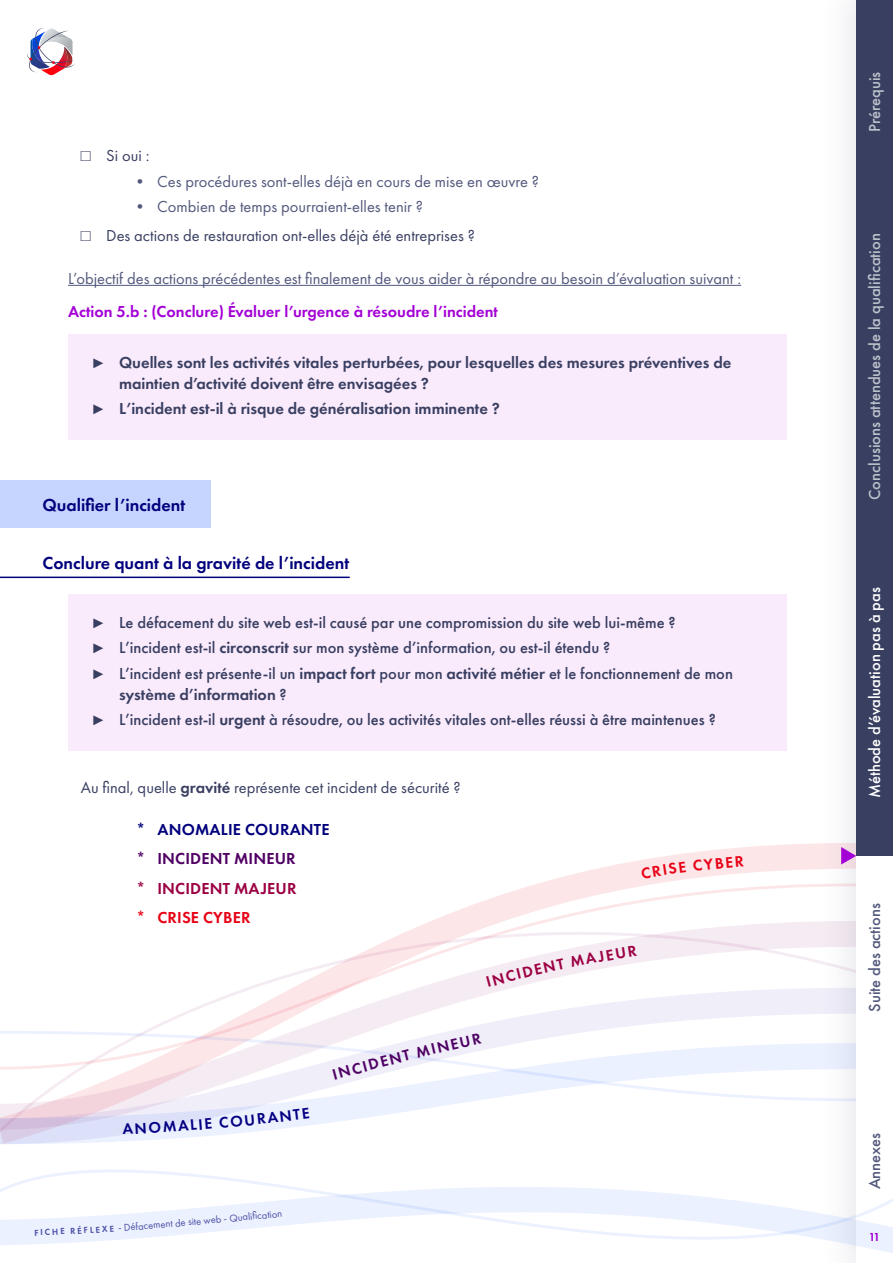
<style>
.page{position:relative;width:893px;height:1263px;background:#fff}
.page>*{position:absolute;margin:0;border:0;box-sizing:border-box;transform-origin:0 0}
.t1{font:600 18px "Futura PT";color:#02007d}
.t2{font:500 16.5px/25.2px "Futura PT";color:#393f61}
.t3{font:16.5px "Futura PT";color:#53597d}
.t4{font:600 16.5px/21px "Futura PT";color:#393f61}
.t5{font:16.5px "Futura PT";color:#393f61}
.t6{font:600 16.5px "Futura PT";color:#a300d6}
.t7{font:500 16.5px "Futura PT";color:#bbc2ca}
.t8{font:500 16.5px "Futura PT";color:#fff}
.t9{font:500 16.5px "Futura PT";color:#53597d}
.t10{font:600 16.5px "Futura PT";letter-spacing:.01em;color:#02007d}
.t11{font:600 16.5px "Futura PT";letter-spacing:.01em;color:#4f0064}
.t12{font:600 16.5px "Futura PT";letter-spacing:.01em;color:#9b0043}
.t13{font:600 16.5px "Futura PT";letter-spacing:.01em;color:#e80015}
.t14{font:600 15.75px "Futura PT";color:#4f0064}
.t15{font:600 15.75px "Futura PT";color:#050083}
.t16{font:600 12px "Futura PT";color:#a300d6}
.t17{font:10.5px "Futura PT";color:#4c50a6}
.t18{font:600 9px "Futura PT";color:#4c50a6}
.s1{font-family:"PT Mono"}
.s2{font-family:"PT Mono";font-weight:400}
.s3{font-weight:600}
.s4{font-weight:600;font-size:9px}
</style>
<div class="page">
<svg style="left:541px;top:843px;width:276px;height:40px"></svg>
<svg style="left:0;top:1132px;width:246px;height:12px"></svg>
<svg style="left:406px;top:883px;width:411px;height:49px"></svg>
<svg style="left:0;top:932px;width:817px;height:200px"></svg>
<svg style="left:0;top:1031px;width:817px;height:70px"></svg>
<svg style="left:27px;top:28px;width:48px;height:47px"></svg>
<div style="left:817px;top:0;width:76px;height:1263px;background:#53597d;opacity:.2"></div>
<div style="left:856px;top:0;width:37px;height:1263px;background:#fff"></div>
<svg style="left:48px;top:1157px;width:808px;height:18px"></svg>
<svg style="left:0;top:1175px;width:893px;height:81px"></svg>
<svg style="left:841px;top:847px;width:15px;height:17px"></svg>
<div style="left:856px;top:204px;width:37px;height:326px;background:#393f61"></div>
<div style="left:856px;top:530px;width:37px;height:326px;background:#393f61"></div>
<div style="left:856px;top:0;width:37px;height:204px;background:#393f61"></div>
<hr style="left:68px;top:285px;width:673px;height:1px;background:#53597d">
<div style="left:68px;top:334px;width:719px;height:80px;background:#f9eafc"></div>
<div style="left:68px;top:381px;width:719px;height:59px;background:#f9eafc"></div>
<div style="left:0;top:480px;width:211px;height:48px;background:#c5d5ff"></div>
<hr style="left:0;top:577px;width:349px;height:1px;background:#02007d">
<div style="left:68px;top:594px;width:719px;height:59px;background:#f9eafc"></div>
<div style="left:68px;top:645px;width:719px;height:80px;background:#f9eafc"></div>
<div style="left:68px;top:691px;width:719px;height:59px;background:#f9eafc"></div>
<svg style="left:431px;top:1033px;width:51px;height:21px"></svg>
<svg style="left:641px;top:862px;width:45px;height:17px"></svg>
<svg style="left:693px;top:855px;width:51px;height:16px"></svg>
<svg style="left:486px;top:945px;width:151px;height:42px"></svg>
<svg style="left:122px;top:1119px;width:75px;height:15px"></svg>
<svg style="left:245px;top:1108px;width:64px;height:17px"></svg>
<svg style="left:35px;top:1229px;width:15px;height:6px"></svg>
<p class="t5" style="left:81px;top:146px;width:70px"><span class="s1">□</span> Si oui :</p>
<p class="t3" style="left:132px;top:171px;width:409px">• Ces procédures sont-elles déjà en cours de mise en œuvre ?</p>
<p class="t3" style="left:132px;top:197px;width:293px">• Combien de temps pourraient-elles tenir ?</p>
<p class="t5" style="left:81px;top:226px;width:396px"><span class="s1">□</span> Des actions de restauration ont-elles déjà été entreprises ?</p>
<p class="t3" style="left:68px;top:268px;width:675px">L’objectif des actions précédentes est fi nalement de vous aider à répondre au besoin d’évaluation suivant :</p>
<p class="t6" style="left:68px;top:302px;width:431px">Action 5.b : (Conclure) Évaluer l’urgence à résoudre l’incident</p>
<p class="t4" style="left:119px;top:352px;width:614px;text-indent:-26px"><span class="s2">►</span> Quelles sont les activités vitales perturbées, pour lesquelles des mesures préventives de maintien d’activité doivent être envisagées ?</p>
<p class="t4" style="left:94px;top:398px;width:408px"><span class="s2">►</span> L’incident est-il à risque de généralisation imminente ?</p>
<p class="t1" style="left:43px;top:493px;width:144px">Qualifier l’incident</p>
<p class="t1" style="left:43px;top:551px;width:308px">Conclure quant à la gravité de l’incident</p>
<p class="t2" style="left:94px;top:610px;width:641px"><span class="s2">►</span> Le défacement du site web est-il causé par une compromission du site web lui-même ?<br><span class="s2">►</span> L’incident est-il <span class="s3">circonscrit</span> sur mon système d’information, ou est-il étendu ?<br><span class="s2">►</span> L’incident est présente-il un <span class="s3">impact fort</span> pour mon <span class="s3">activité métier</span> et le fonctionnement de mon</p>
<p class="t2" style="left:94px;top:681px;width:624px;text-indent:26px"><span class="s3">système d’information</span> ?<br><span class="s2">►</span> L’incident est-il <span class="s3">urgent</span> à résoudre, ou les activités vitales ont-elles réussi à être maintenues ?</p>
<p class="t5" style="left:81px;top:777px;width:381px">Au fi nal, quelle <span class="s3">gravité</span> représente cet incident de sécurité ?</p>
<p class="t10" style="left:136px;top:819px;width:195px">* ANOMALIE COURANTE</p>
<p class="t11" style="left:136px;top:848px;width:161px">* INCIDENT MINEUR</p>
<p class="t12" style="left:136px;top:878px;width:162px">* INCIDENT MAJEUR</p>
<p class="t13" style="left:136px;top:907px;width:116px">* CRISE CYBER</p>
<p class="t15" style="left:198px;top:1114px;width:46px;rotate:-5deg">IE CO</p>
<p class="t18" style="left:52px;top:1226px;width:37px;rotate:-3deg">HE RÉF</p>
<p class="t17" style="left:89px;top:1223px;width:56px;rotate:-4deg"><span class="s4">LEXE</span> -Défa</p>
<p class="t17" style="left:143px;top:1219px;width:141px;rotate:-5deg">cement de site web - Qualifcation</p>
<p class="t14" style="left:378px;top:1052px;width:52px;rotate:-14deg">ENT M</p>
<p class="t14" style="left:330px;top:1065px;width:49px;rotate:-15deg">INCID</p>
<p class="t7" style="left:865px;top:132px;width:62px;rotate:-90deg">Prérequis</p>
<p class="t7" style="left:865px;top:500px;width:268px;rotate:-90deg">Conclusions attendues de la qualification</p>
<p class="t8" style="left:865px;top:798px;width:212px;rotate:-90deg">Méthode d’évaluation pas à pas</p>
<p class="t9" style="left:865px;top:1012px;width:110px;rotate:-90deg">Suite des actions</p>
<p class="t9" style="left:865px;top:1189px;width:58px;rotate:-90deg">Annexes</p>
<p class="t16" style="left:869px;top:1229px;width:13px">11</p>
</div>
